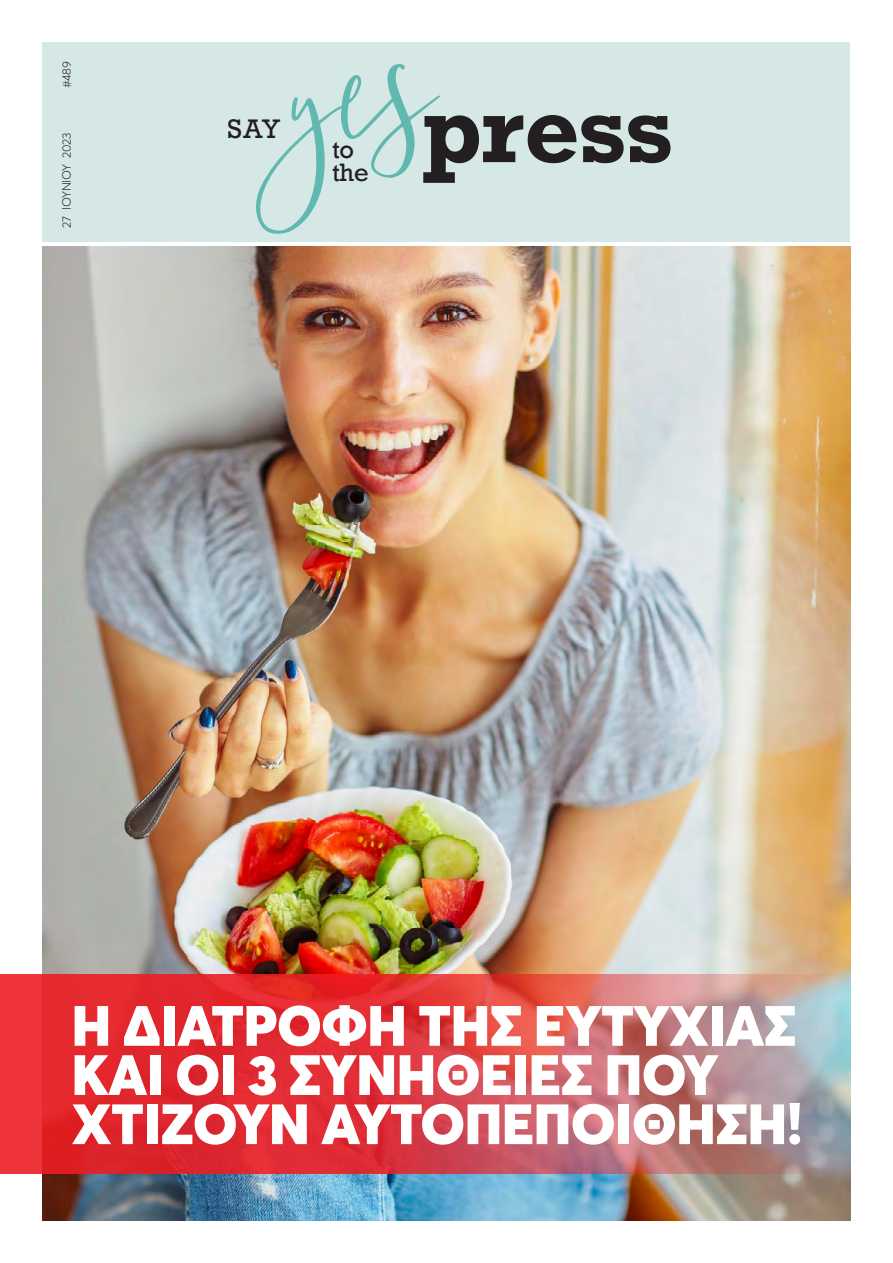
<style>
.page{position:relative;width:893px;height:1263px;background:#fff}
.page>*{position:absolute;margin:0;border:0;box-sizing:border-box;transform-origin:0 0}
.t1{font:700 89.7px "Rockwell";letter-spacing:-.005em;color:#231f20}
.t2{font:900 55.95px/49.2px "Averta";letter-spacing:-.005em;color:#fff}
.t3{font:25.2px "Rockwell";color:#231f20}
.t4{font:23.7px/23px "Rockwell";color:#231f20}
.t5{font:300 12px "Averta";letter-spacing:-.025em;color:#231f20}
</style>
<div class="page">
<div style="left:43px;top:43px;width:807px;height:199px;background:#d6e8e6"></div>
<svg style="left:256px;top:64px;width:184px;height:170px"></svg>
<img style="left:43px;top:247px;width:807px;height:973px">
<img style="left:0;top:974px;width:850px;height:200px">
<p class="t5" style="left:59px;top:88px;width:29px;rotate:-90deg">#489</p>
<p class="t5" style="left:59px;top:227px;width:96px;rotate:-90deg">27 ΙΟΥΝΙΟΥ 2023</p>
<p class="t3" style="left:228px;top:113px;width:55px">SAY</p>
<p class="t4" style="left:332px;top:138px;width:38px">to the</p>
<h1 class="t1" style="left:422px;top:71px;width:252px">press</h1>
<p class="t2" style="left:72px;top:1000px;width:733px">Η ΔΙΑΤΡΟΦΉ ΤΗΣ ΕΥΤΥΧΊΑΣ<br>ΚΑΙ ΟΙ 3 ΣΥΝΉΘΕΙΕΣ ΠΟΥ<br>ΧΤΊΖΟΥΝ ΑΥΤΟΠΕΠΟΊΘΗΣΗ!</p>
</div>
